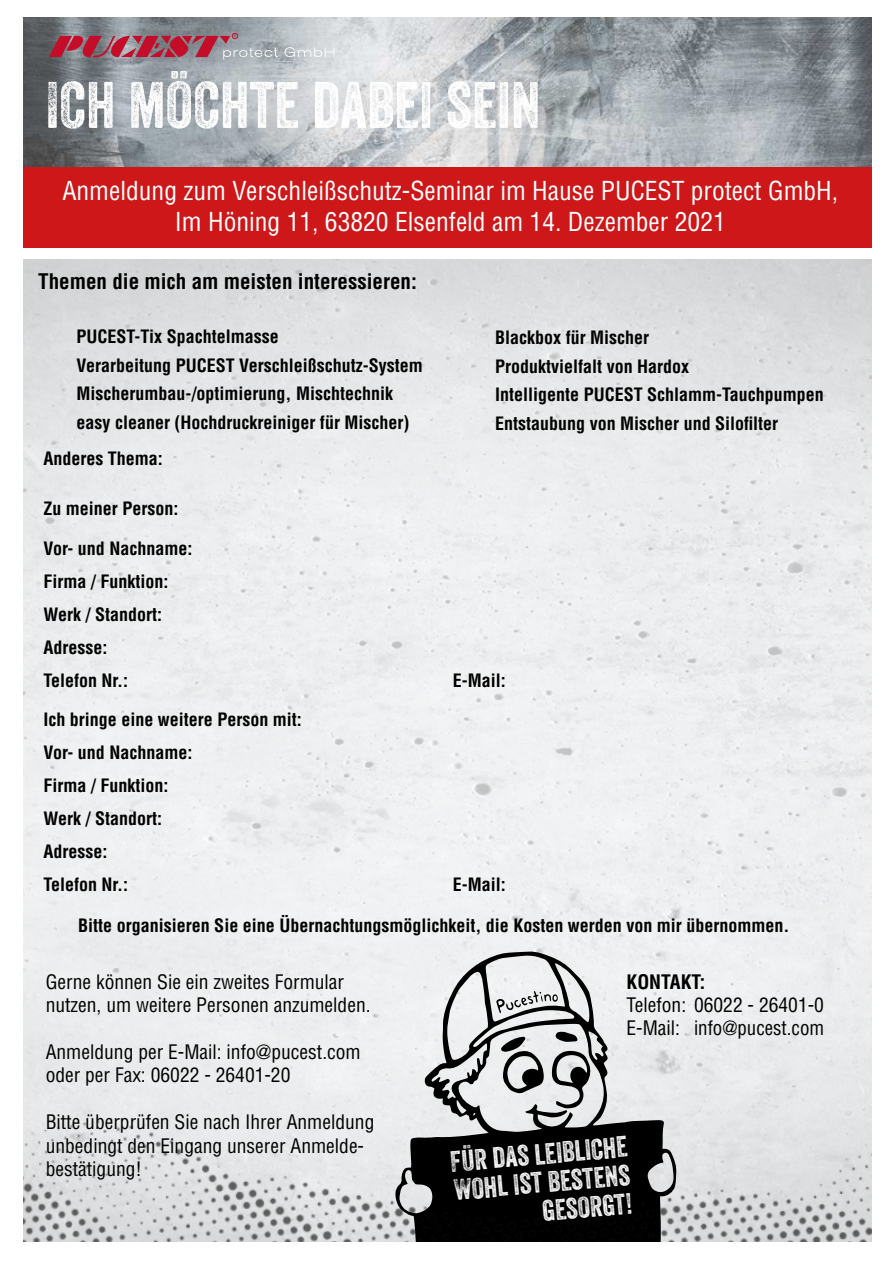
<style>
.page{position:relative;width:893px;height:1263px;background:#fff}
.page>*{position:absolute;margin:0;border:0;box-sizing:border-box;transform-origin:0 0}
.t1{font:63.6px "Veneer Three";color:#fff}
.t2{font:28.5px/28.5px "Veneer Three";color:#fff;text-align:right}
.t3{font:condensed 25.5px/30.6px "Helvetica LT Std";color:#fff;text-align:center}
.t4{font:700 condensed 21px "Helvetica LT Std";color:#000}
.t5{font:condensed 19.5px/23.4px "Helvetica LT Std";color:#000}
.t6{font:700 condensed 19.5px "Helvetica LT Std";color:#000}
.t7{font:700 condensed 18px/33px "Helvetica LT Std";color:#000}
</style>
<div class="page">
<img style="left:23px;top:259px;width:849px;height:798px">
<img style="left:23px;top:17px;width:849px;height:150px">
<div style="left:19px;top:167px;width:857px;height:81px;background:#cd1719"></div>
<svg style="left:395px;top:951px;width:302px;height:106px;fill:#eeeff0"></svg>
<svg style="left:552px;top:1049px;width:39px;height:8px"></svg>
<svg style="left:501px;top:1037px;width:43px;height:20px"></svg>
<svg style="left:555px;top:1031px;width:23px;height:11px"></svg>
<svg style="left:496px;top:991px;width:62px;height:22px"></svg>
<img style="left:23px;top:1057px;width:849px;height:185px">
<div style="left:873px;top:1px;width:20px;height:1262px;background:#fff"></div>
<div style="left:0;top:7px;width:22px;height:1256px;background:#fff"></div>
<svg style="left:49px;top:33px;width:229px;height:26px;background:#a26875"></svg>
<svg style="left:285px;top:47px;width:49px;height:10px"></svg>
<h1 class="t1" style="left:46px;top:66px;width:496px">ICH MÖCHTE DABEI SEIN</h1>
<h3 class="t3" style="left:62px;top:175px;width:777px">Anmeldung zum Verschleißschutz-Seminar im Hause PUCEST protect GmbH,<br>Im Höning 11, 63820 Elsenfeld am 14. Dezember 2021</h3>
<p class="t4" style="left:38px;top:269px;width:380px">Themen die mich am meisten interessieren:</p>
<p class="t7" style="left:77px;top:322px;width:348px;line-height:28.5px">PUCEST-Tix Spachtelmasse<br>Verarbeitung PUCEST Verschleißschutz-System Mischerumbau-/optimierung, Mischtechnik easy cleaner (Hochdruckreiniger für Mischer)</p>
<p class="t7" style="left:495px;top:323px;width:330px;line-height:28.5px">Blackbox für Mischer<br>Produktvielfalt von Hardox<br>Intelligente PUCEST Schlamm-Tauchpumpen Entstaubung von Mischer und Silofilter</p>
<p class="t7" style="left:43px;top:441px;width:121px">Anderes Thema:</p>
<p class="t7" style="left:43px;top:491px;width:136px">Zu meiner Person:</p>
<p class="t7" style="left:43px;top:531px;width:151px">Vor- und Nachname:<br>Firma / Funktion:<br>Werk / Standort:<br>Adresse:<br>Telefon Nr.:</p>
<p class="t7" style="left:43px;top:702px;width:260px">Ich bringe eine weitere Person mit:<br>Vor- und Nachname:<br>Firma / Funktion:<br>Werk / Standort:<br>Adresse:<br>Telefon Nr.:</p>
<p class="t7" style="left:453px;top:663px;width:55px">E-Mail:</p>
<p class="t7" style="left:453px;top:867px;width:55px">E-Mail:</p>
<p class="t7" style="left:78px;top:909px;width:712px">Bitte organisieren Sie eine Übernachtungsmöglichkeit, die Kosten werden von mir übernommen.</p>
<p class="t6" style="left:626px;top:969px;width:80px">KONTAKT:</p>
<p class="t5" style="left:626px;top:993px;width:199px">Telefon: 06022 - 26401-0<br>E-Mail: info@pucest.com</p>
<p class="t5" style="left:46px;top:970px;width:326px">Gerne können Sie ein zweites Formular nutzen, um weitere Personen anzumelden.</p>
<p class="t5" style="left:46px;top:1040px;width:317px">Anmeldung per E-Mail: info@pucest.com oder per Fax: 06022 - 26401-20</p>
<p class="t5" style="left:46px;top:1110px;width:330px">Bitte überprüfen Sie nach Ihrer Anmeldung unbedingt den Eingang unserer Anmelde&shy;bestätigung!</p>
<h2 class="t2" style="left:449px;top:1147px;width:179px;rotate:-5deg">FÜR DAS LEIBLICHE<br>WOHL IST BESTENS<br>GESORGT!</h2>
</div>
